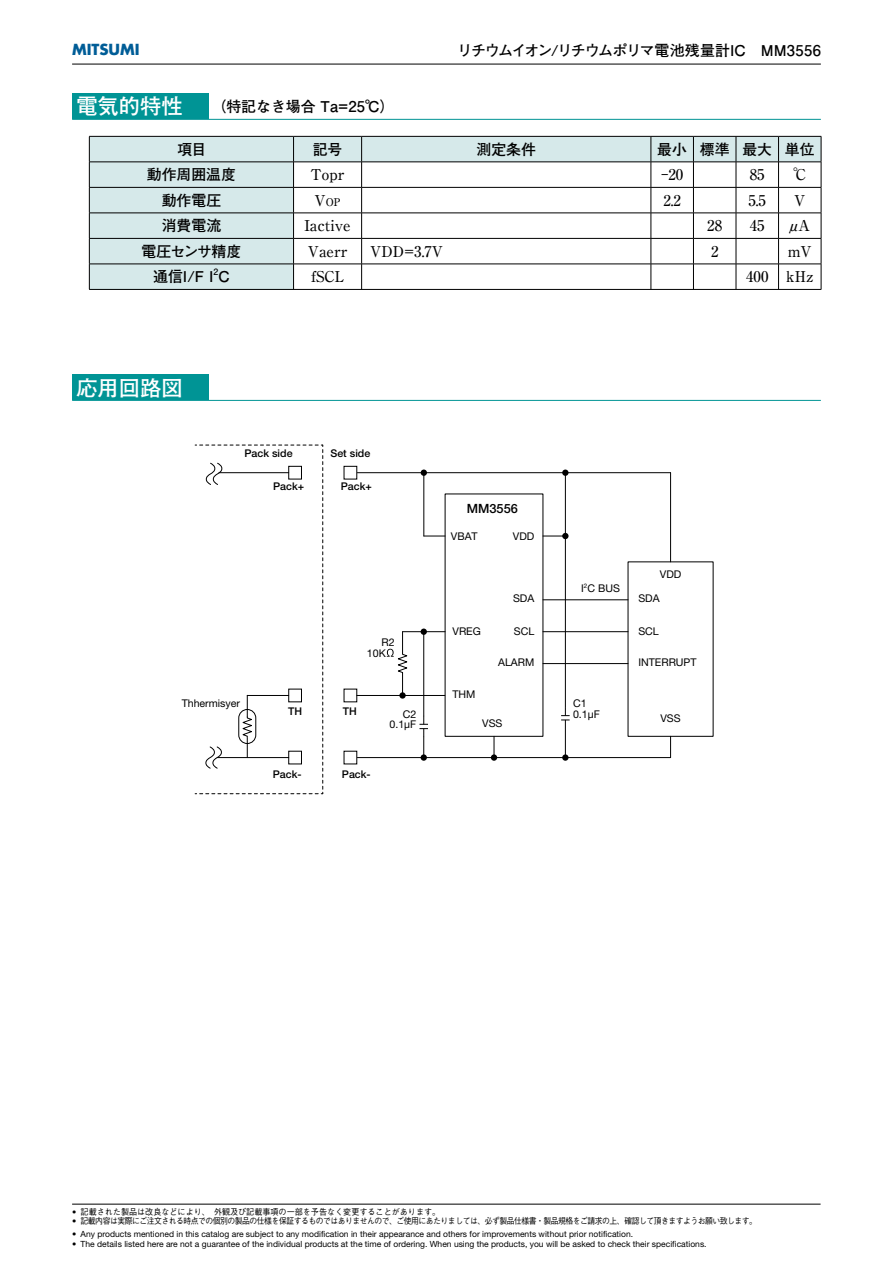
<style>
.page{position:relative;width:893px;height:1263px;background:#fff}
.page>*{position:absolute;margin:0;border:0;box-sizing:border-box;transform-origin:0 0}
.t1{font:21.3px "Futo Go B101 Pro Bold 90 pv RKSJ H";color:#fff}
.t2{font:14.85px "Ryumin Pro Medium 90 pv RKSJ H";color:#000}
.t3{font:14.85px "Futo Go B101 Pro Bold 90 pv RKSJ H";color:#000}
.t4{font:14.85px "Futo Go B101 Pro Bold 90 pv RKSJ H";letter-spacing:-.02em;color:#000}
.t5{font:700 14.85px "Futura";color:#005d97}
.t6{font:14.85px "Futo Go B101 Pro Bold 90 pv RKSJ H";letter-spacing:-.035em;color:#000}
.t7{font:500 12.75px "Helvetica Neue";color:#000}
.t8{font:10.65px/10.5px "Helvetica Neue";color:#000}
.t9{font:500 10.65px "Helvetica Neue";color:#000}
.t10{font:10.65px "Ryumin Pro Medium 90 pv RKSJ H";color:#000}
.t11{font:8.7px "Futo Go B101 Pro Bold 90 pv RKSJ H";color:#000}
.t12{font:8.55px "Helvetica Neue";color:#000}
.t13{font:8.55px "Gothic BBB Pro Medium 90 pv RKSJ H";letter-spacing:-.06em;color:#000;scale:.92 1}
.t14{font:8.55px "Gothic BBB Pro Medium 90 pv RKSJ H";color:#000;scale:.95 1}
.s1{font-size:14.85px}
.s2{font-family:"Helvetica Neue"}
</style>
<div class="page">
<hr style="left:72px;top:1204px;width:748px;height:1px;background:#000">
<hr style="left:72px;top:64px;width:748px;height:1px;background:#000">
<div style="left:72px;top:94px;width:136px;height:25px;background:#009495"></div>
<hr style="left:72px;top:119px;width:748px;height:1px;background:#009495">
<svg style="left:90px;top:137px;width:730px;height:152px"></svg>
<hr style="left:89px;top:136px;width:204px;height:1px;background:#000">
<hr style="left:293px;top:136px;width:68px;height:1px;background:#000">
<hr style="left:361px;top:136px;width:290px;height:1px;background:#000">
<hr style="left:651px;top:136px;width:42px;height:1px;background:#000">
<hr style="left:693px;top:136px;width:43px;height:1px;background:#000">
<hr style="left:736px;top:136px;width:42px;height:1px;background:#000">
<hr style="left:778px;top:136px;width:43px;height:1px;background:#000">
<hr style="left:89px;top:162px;width:204px;height:1px;background:#000">
<hr style="left:293px;top:162px;width:68px;height:1px;background:#000">
<hr style="left:361px;top:162px;width:290px;height:1px;background:#000">
<hr style="left:651px;top:162px;width:42px;height:1px;background:#000">
<hr style="left:693px;top:162px;width:43px;height:1px;background:#000">
<hr style="left:736px;top:162px;width:42px;height:1px;background:#000">
<hr style="left:778px;top:162px;width:43px;height:1px;background:#000">
<hr style="left:89px;top:187px;width:204px;height:1px;background:#000">
<hr style="left:293px;top:187px;width:68px;height:1px;background:#000">
<hr style="left:361px;top:187px;width:290px;height:1px;background:#000">
<hr style="left:651px;top:187px;width:42px;height:1px;background:#000">
<hr style="left:693px;top:187px;width:43px;height:1px;background:#000">
<hr style="left:736px;top:187px;width:42px;height:1px;background:#000">
<hr style="left:778px;top:187px;width:43px;height:1px;background:#000">
<hr style="left:89px;top:213px;width:204px;height:1px;background:#000">
<hr style="left:293px;top:213px;width:68px;height:1px;background:#000">
<hr style="left:361px;top:213px;width:290px;height:1px;background:#000">
<hr style="left:651px;top:213px;width:42px;height:1px;background:#000">
<hr style="left:693px;top:213px;width:43px;height:1px;background:#000">
<hr style="left:736px;top:213px;width:42px;height:1px;background:#000">
<hr style="left:778px;top:213px;width:43px;height:1px;background:#000">
<hr style="left:89px;top:238px;width:204px;height:1px;background:#000">
<hr style="left:293px;top:238px;width:68px;height:1px;background:#000">
<hr style="left:361px;top:238px;width:290px;height:1px;background:#000">
<hr style="left:651px;top:238px;width:42px;height:1px;background:#000">
<hr style="left:693px;top:238px;width:43px;height:1px;background:#000">
<hr style="left:736px;top:238px;width:42px;height:1px;background:#000">
<hr style="left:778px;top:238px;width:43px;height:1px;background:#000">
<hr style="left:89px;top:264px;width:204px;height:1px;background:#000">
<svg style="left:89px;top:137px;width:1px;height:152px"></svg>
<hr style="left:293px;top:264px;width:68px;height:1px;background:#000">
<svg style="left:293px;top:137px;width:1px;height:152px"></svg>
<hr style="left:361px;top:264px;width:290px;height:1px;background:#000">
<svg style="left:361px;top:137px;width:1px;height:152px"></svg>
<hr style="left:651px;top:264px;width:42px;height:1px;background:#000">
<svg style="left:650px;top:137px;width:1px;height:152px"></svg>
<hr style="left:693px;top:264px;width:43px;height:1px;background:#000">
<svg style="left:693px;top:137px;width:1px;height:152px"></svg>
<hr style="left:736px;top:264px;width:42px;height:1px;background:#000">
<svg style="left:735px;top:137px;width:1px;height:152px"></svg>
<hr style="left:778px;top:264px;width:43px;height:1px;background:#000">
<svg style="left:778px;top:137px;width:1px;height:152px"></svg>
<svg style="left:820px;top:137px;width:1px;height:152px"></svg>
<hr style="left:89px;top:289px;width:732px;height:1px;background:#000">
<div style="left:72px;top:375px;width:136px;height:25px;background:#009495"></div>
<hr style="left:72px;top:400px;width:748px;height:1px;background:#009495">
<hr style="left:565px;top:473px;width:1px;height:234px;background:#000">
<hr style="left:357px;top:757px;width:313px;height:1px;background:#000">
<hr style="left:423px;top:473px;width:1px;height:63px;background:#000">
<hr style="left:402px;top:631px;width:43px;height:1px;background:#000">
<hr style="left:357px;top:472px;width:313px;height:1px;background:#000">
<hr style="left:423px;top:632px;width:1px;height:84px;background:#000">
<hr style="left:357px;top:695px;width:88px;height:1px;background:#000">
<svg style="left:424px;top:536px;width:20px;height:1px"></svg>
<svg style="left:493px;top:737px;width:1px;height:17px"></svg>
<svg style="left:670px;top:737px;width:1px;height:21px"></svg>
<hr style="left:565px;top:728px;width:1px;height:30px;background:#000">
<hr style="left:670px;top:473px;width:1px;height:89px;background:#000">
<svg style="left:419px;top:716px;width:9px;height:42px"></svg>
<svg style="left:444px;top:493px;width:270px;height:244px"></svg>
<svg style="left:195px;top:445px;width:162px;height:349px"></svg>
<svg style="left:562px;top:470px;width:6px;height:6px"></svg>
<svg style="left:543px;top:533px;width:25px;height:6px"></svg>
<div style="left:420px;top:470px;width:7px;height:6px;background:#000;border-radius:50%"></div>
<div style="left:420px;top:629px;width:7px;height:6px;background:#000;border-radius:50%"></div>
<div style="left:399px;top:692px;width:6px;height:7px;background:#000;border-radius:50%"></div>
<div style="left:420px;top:754px;width:7px;height:7px;background:#000;border-radius:50%"></div>
<div style="left:491px;top:754px;width:6px;height:7px;background:#000;border-radius:50%"></div>
<div style="left:562px;top:754px;width:6px;height:7px;background:#000;border-radius:50%"></div>
<svg style="left:387px;top:632px;width:22px;height:63px"></svg>
<h2 class="t5" style="left:72px;top:43px;width:69px">MITSUMI</h2>
<h2 class="t4" style="left:457px;top:44px;width:365px">リチウムイオン/リチウムポリマ電池残量計IC MM3556</h2>
<h1 class="t1" style="left:76px;top:98px;width:108px">電気的特性</h1>
<h2 class="t3" style="left:211px;top:101px;width:185px">（特記なき場合 Ta=25℃）</h2>
<h2 class="t3" style="left:177px;top:144px;width:30px">項目</h2>
<h2 class="t3" style="left:313px;top:144px;width:31px">記号</h2>
<h2 class="t3" style="left:476px;top:144px;width:61px">測定条件</h2>
<h2 class="t3" style="left:657px;top:144px;width:159px">最小 標準 最大 単位</h2>
<h2 class="t3" style="left:147px;top:169px;width:91px">動作周囲温度</h2>
<h2 class="t2" style="left:310px;top:169px;width:35px">Topr</h2>
<h2 class="t2" style="left:661px;top:169px;width:24px">-20</h2>
<h2 class="t2" style="left:749px;top:169px;width:16px">85</h2>
<h2 class="t2" style="left:793px;top:169px;width:16px">℃</h2>
<h2 class="t3" style="left:162px;top:195px;width:61px">動作電圧</h2>
<p class="t10" style="left:314px;top:198px;width:28px"><span class="s1">V</span>OP</p>
<h2 class="t2" style="left:663px;top:195px;width:19px">2.2</h2>
<h2 class="t2" style="left:748px;top:195px;width:19px">5.5</h2>
<h2 class="t2" style="left:794px;top:195px;width:13px">V</h2>
<h2 class="t3" style="left:162px;top:220px;width:61px">消費電流</h2>
<h2 class="t2" style="left:304px;top:220px;width:48px">Iactive</h2>
<h2 class="t2" style="left:707px;top:220px;width:16px">28</h2>
<h2 class="t2" style="left:749px;top:220px;width:16px">45</h2>
<h2 class="t2" style="left:786px;top:220px;width:26px">μA</h2>
<h2 class="t6" style="left:141px;top:246px;width:101px">電圧センサ精度</h2>
<h2 class="t2" style="left:308px;top:246px;width:41px">Vaerr</h2>
<h2 class="t2" style="left:370px;top:246px;width:75px">VDD=3.7V</h2>
<h2 class="t2" style="left:711px;top:246px;width:9px">2</h2>
<h2 class="t2" style="left:787px;top:246px;width:26px">mV</h2>
<h2 class="t3" style="left:153px;top:271px;width:78px">通信I/F I C</h2>
<p class="t11" style="left:213px;top:268px;width:6px">2</p>
<h2 class="t2" style="left:311px;top:271px;width:35px">fSCL</h2>
<h2 class="t2" style="left:746px;top:271px;width:69px">400 kHz</h2>
<h1 class="t1" style="left:76px;top:379px;width:108px">応用回路図</h1>
<p class="t9" style="left:244px;top:449px;width:50px">Pack side</p>
<p class="t9" style="left:330px;top:449px;width:41px">Set side</p>
<p class="t9" style="left:273px;top:482px;width:32px">Pack+</p>
<p class="t9" style="left:341px;top:482px;width:32px">Pack+</p>
<p class="t8" style="left:367px;top:638px;width:29px;text-indent:15px">R2<br>10K</p>
<p class="t8" style="left:182px;top:699px;width:60px">Thhermisyer</p>
<p class="t9" style="left:288px;top:707px;width:15px">TH</p>
<p class="t9" style="left:343px;top:707px;width:15px">TH</p>
<p class="t9" style="left:273px;top:770px;width:30px">Pack-</p>
<p class="t9" style="left:342px;top:770px;width:30px">Pack-</p>
<p class="t8" style="left:389px;top:710px;width:28px;text-align:right">C2<br>0.1µF</p>
<h3 class="t7" style="left:467px;top:504px;width:53px">MM3556</h3>
<p class="t8" style="left:451px;top:532px;width:28px">VBAT</p>
<p class="t8" style="left:513px;top:532px;width:23px">VDD</p>
<p class="t8" style="left:452px;top:627px;width:30px">VREG</p>
<p class="t8" style="left:452px;top:690px;width:25px">THM</p>
<p class="t8" style="left:513px;top:594px;width:23px">SDA</p>
<p class="t8" style="left:514px;top:627px;width:22px">SCL</p>
<p class="t8" style="left:498px;top:658px;width:38px">ALARM</p>
<p class="t8" style="left:482px;top:719px;width:22px">VSS</p>
<p class="t8" style="left:581px;top:584px;width:40px">I<sup>2</sup>C BUS</p>
<p class="t8" style="left:573px;top:699px;width:28px">C1<br>0.1µF</p>
<p class="t8" style="left:659px;top:570px;width:23px">VDD</p>
<p class="t8" style="left:638px;top:594px;width:23px">SDA</p>
<p class="t8" style="left:638px;top:627px;width:22px">SCL</p>
<p class="t8" style="left:638px;top:658px;width:60px">INTERRUPT</p>
<p class="t8" style="left:660px;top:714px;width:22px">VSS</p>
<p class="t14" style="left:72px;top:1208px;width:389px"><span class="s2">•</span> 記載された製品は改良などにより、外観及び記載事項の一部を予告なく変更することがあります。</p>
<p class="t13" style="left:72px;top:1218px;width:746px"><span class="s2">•</span> 記載内容は実際にご注文される時点での個別の製品の仕様を保証するものではありませんので、ご使用にあたりましては、必ず製品仕様書・製品規格をご請求の上、確認して頂きますようお願い致します。</p>
<p class="t12" style="left:72px;top:1231px;width:562px">• Any products mentioned in this catalog are subject to any modification in their appearance and others for improvements without prior notification.</p>
<p class="t12" style="left:72px;top:1241px;width:636px">• The details listed here are not a guarantee of the individual products at the time of ordering. When using the products, you will be asked to check their specifications.</p>
</div>
